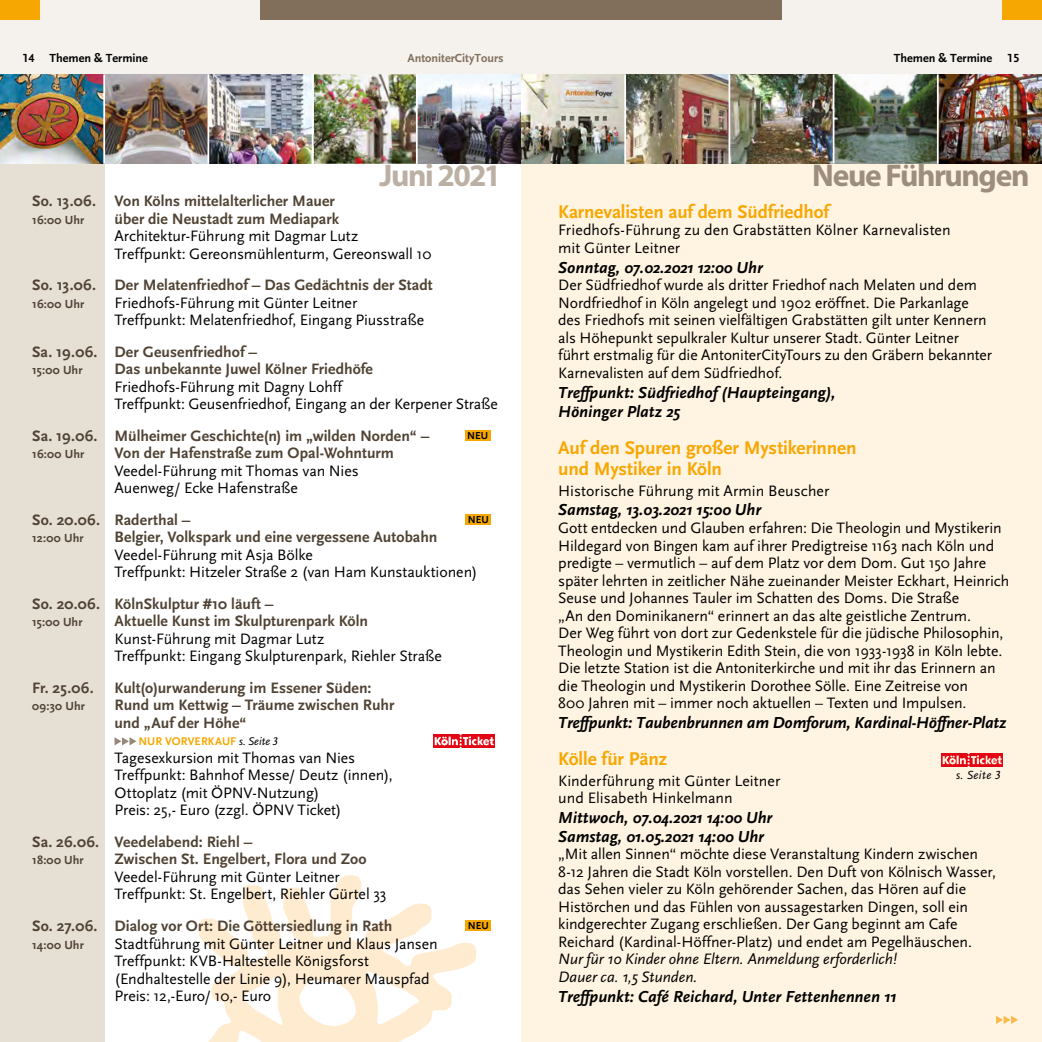
<style>
.page{position:relative;width:1042px;height:1042px;background:#fff}
.page>*{position:absolute;margin:0;border:0;box-sizing:border-box;transform-origin:0 0}
.t1{font:700 31.5px "Myriad";letter-spacing:-.045em;color:#9d8d7e}
.t2{font:700 31.5px "Myriad";letter-spacing:-.05em;color:#bcb0a5}
.t3{font:700 19.25px/21px "Scala Sans";letter-spacing:-.005em;color:#f7a702}
.t4{font:italic 700 16.62px/19.9px "Scala Sans";color:#000}
.t5{font:15.75px/17.5px "Scala Sans";letter-spacing:-.005em;color:#000}
.t6{font:700 15.75px/17.5px "Scala Sans";letter-spacing:.005em;color:#504334}
.t7{font:italic 15.75px/17.5px "Scala Sans";color:#000}
.t8{font:700 12.25px "Scala Sans";letter-spacing:.005em;color:#504334}
.t9{font:700 12.25px "Scala Sans";color:#000}
.t10{font:700 12.25px "Scala Sans";color:#816f5c}
.t11{font:italic 12.25px "Scala Sans";letter-spacing:.02em;color:#000}
.t12{font:700 11.55px "Scala Sans";letter-spacing:.01em;color:#f7a702}
.t13{font:700 10.5px "Scala Sans";color:#000}
.s1{font-family:"Scala Sans Figures"}
.s2{font-weight:400;font-style:italic;color:#000}
.s3{font-family:"Scala Sans Caps";font-weight:400;font-style:italic;color:#000}
.s4{font-family:"Scala Sans Caps"}
</style>
<div class="page">
<div style="left:521px;top:0;width:521px;height:1042px;background:#fff3e1"></div>
<img style="left:198px;top:875px;width:278px;height:167px">
<div style="left:0;top:164px;width:104px;height:878px;background:#e5dfd4"></div>
<div style="left:521px;top:0;width:521px;height:74px;background:#f5f2ee"></div>
<div style="left:0;top:0;width:521px;height:74px;background:#f5f2ee"></div>
<div style="left:0;top:0;width:40px;height:20px;background:#f7a702"></div>
<div style="left:1002px;top:0;width:40px;height:20px;background:#f7a702"></div>
<div style="left:260px;top:0;width:261px;height:20px;background:#816f5c"></div>
<div style="left:521px;top:0;width:260px;height:20px;background:#816f5c"></div>
<img style="left:418px;top:74px;width:624px;height:90px">
<img style="left:0;top:74px;width:416px;height:90px">
<hr style="left:103px;top:74px;width:2px;height:90px;background:#fff">
<hr style="left:207px;top:74px;width:2px;height:90px;background:#fff">
<hr style="left:312px;top:74px;width:1px;height:90px;background:#fff">
<hr style="left:624px;top:74px;width:2px;height:90px;background:#fff">
<hr style="left:728px;top:74px;width:2px;height:90px;background:#fff">
<hr style="left:833px;top:74px;width:1px;height:90px;background:#fff">
<hr style="left:937px;top:74px;width:1px;height:90px;background:#fff">
<div style="left:465px;top:430px;width:25px;height:11px;background:#f7a702"></div>
<div style="left:465px;top:514px;width:26px;height:11px;background:#f7a702"></div>
<svg style="left:114px;top:737px;width:22px;height:8px"></svg>
<img style="left:433px;top:734px;width:62px;height:13px">
<div style="left:465px;top:920px;width:26px;height:11px;background:#f7a702"></div>
<img style="left:941px;top:753px;width:62px;height:13px">
<svg style="left:996px;top:1016px;width:22px;height:8px"></svg>
<p class="t9" style="left:22px;top:51px;width:127px"><span class="s1">14</span> Themen &amp; Termine</p>
<p class="t10" style="left:407px;top:51px;width:98px">AntoniterCityTours</p>
<p class="t9" style="left:894px;top:51px;width:127px">Themen &amp; Termine <span class="s1">15</span></p>
<h1 class="t2" style="left:379px;top:159px;width:123px">Juni 2021</h1>
<p class="t6" style="left:32px;top:193px;width:304px">So. 13.06. Von Kölns mittelalterlicher Mauer</p>
<p class="t8" style="left:32px;top:213px;width:53px">16:00 Uhr</p>
<p class="t6" style="left:114px;top:210px;width:226px">über die Neustadt zum Mediapark</p>
<p class="t5" style="left:114px;top:228px;width:318px">Architektur-Führung mit Dagmar Lutz<br>Treffpunkt: Gereonsmühlenturm, Gereonswall 10</p>
<p class="t6" style="left:32px;top:277px;width:402px">So. 13.06. Der Melatenfriedhof – Das Gedächtnis der Stadt</p>
<p class="t8" style="left:32px;top:297px;width:53px">16:00 Uhr</p>
<p class="t5" style="left:114px;top:294px;width:311px">Friedhofs-Führung mit Günter Leitner<br>Treffpunkt: Melatenfriedhof, Eingang Piusstraße</p>
<p class="t6" style="left:32px;top:343px;width:226px">Sa. 19.06. Der Geusenfriedhof –</p>
<p class="t8" style="left:32px;top:364px;width:52px">15:00 Uhr</p>
<p class="t6" style="left:115px;top:361px;width:260px">Das unbekannte Juwel Kölner Friedhöfe</p>
<p class="t5" style="left:115px;top:378px;width:385px">Friedhofs-Führung mit Dagny Lohff<br>Treffpunkt: Geusenfriedhof, Eingang an der Kerpener Straße</p>
<p class="t6" style="left:32px;top:427px;width:399px">Sa. 19.06. Mülheimer Geschichte(n) im „wilden Norden“ –</p>
<p class="t13" style="left:467px;top:430px;width:22px">NEU</p>
<p class="t8" style="left:32px;top:448px;width:53px">16:00 Uhr</p>
<p class="t6" style="left:114px;top:445px;width:281px">Von der Hafenstraße zum Opal-Wohnturm</p>
<p class="t5" style="left:114px;top:462px;width:246px">Veedel-Führung mit Thomas van Nies<br>Auenweg/ Ecke Hafenstraße</p>
<p class="t6" style="left:32px;top:511px;width:160px">So. 20.06. Raderthal –</p>
<p class="t13" style="left:468px;top:514px;width:22px">NEU</p>
<p class="t8" style="left:32px;top:532px;width:53px">12:00 Uhr</p>
<p class="t6" style="left:114px;top:529px;width:324px">Belgier, Volkspark und eine vergessene Autobahn</p>
<p class="t5" style="left:114px;top:546px;width:364px">Veedel-Führung mit Asja Bölke<br>Treffpunkt: Hitzeler Straße 2 (van Ham Kunstauktionen)</p>
<p class="t6" style="left:32px;top:595px;width:243px">So. 20.06. KölnSkulptur #10 läuft –</p>
<p class="t8" style="left:32px;top:616px;width:52px">15:00 Uhr</p>
<p class="t6" style="left:115px;top:613px;width:255px">Aktuelle Kunst im Skulpturenpark Köln</p>
<p class="t5" style="left:115px;top:630px;width:329px">Kunst-Führung mit Dagmar Lutz<br>Treffpunkt: Eingang Skulpturenpark, Riehler Straße</p>
<p class="t6" style="left:32px;top:679px;width:63px">Fr. 25.06.</p>
<p class="t6" style="left:115px;top:679px;width:259px">Kult(o)urwanderung im Essener Süden:</p>
<p class="t8" style="left:32px;top:700px;width:54px">09:30 Uhr</p>
<p class="t6" style="left:115px;top:697px;width:281px">Rund um Kettwig – Träume zwischen Ruhr und „Auf der Höhe“</p>
<p class="t12" style="left:138px;top:735px;width:141px">NUR VORVERKAUF <span class="s2">s. Seite</span> <span class="s3">3</span></p>
<p class="t5" style="left:114px;top:749px;width:280px">Tagesexkursion mit Thomas van Nies Treffpunkt: Bahnhof Messe/ Deutz (innen), Ottoplatz (mit ÖPNV-Nutzung)<br>Preis: 25,- Euro (zzgl. ÖPNV Ticket)</p>
<p class="t6" style="left:32px;top:833px;width:222px">Sa. 26.06. Veedelabend: Riehl –</p>
<p class="t8" style="left:32px;top:854px;width:53px">18:00 Uhr</p>
<p class="t6" style="left:114px;top:851px;width:254px">Zwischen St. Engelbert, Flora und Zoo</p>
<p class="t5" style="left:114px;top:868px;width:274px">Veedel-Führung mit Günter Leitner<br>Treffpunkt: St. Engelbert, Riehler Gürtel 33</p>
<p class="t6" style="left:32px;top:917px;width:362px">So. 27.06. Dialog vor Ort: Die Göttersiedlung in Rath</p>
<p class="t13" style="left:468px;top:920px;width:22px">NEU</p>
<p class="t8" style="left:32px;top:938px;width:53px">14:00 Uhr</p>
<p class="t5" style="left:114px;top:935px;width:325px">Stadtführung mit Günter Leitner und Klaus Jansen Treffpunkt: KVB-Haltestelle Königsforst (Endhaltestelle der Linie 9), Heumarer Mauspfad Preis: 12,-Euro/ 10,- Euro</p>
<h1 class="t1" style="left:812px;top:159px;width:219px">Neue Führungen</h1>
<p class="t3" style="left:558px;top:201px;width:272px">Karnevalisten auf dem Südfriedhof</p>
<p class="t5" style="left:558px;top:221px;width:394px">Friedhofs-Führung zu den Grabstätten Kölner Karnevalisten mit Günter Leitner</p>
<p class="t4" style="left:558px;top:258px;width:206px">Sonntag, 07.02.2021 12:00 Uhr</p>
<p class="t5" style="left:558px;top:276px;width:435px">Der Südfriedhof wurde als dritter Friedhof nach Melaten und dem Nordfriedhof in Köln angelegt und 1902 eröffnet. Die Parkanlage des Friedhofs mit seinen vielfältigen Grabstätten gilt unter Kennern als Höhepunkt sepulkraler Kultur unserer Stadt. Günter Leitner führt erstmalig für die AntoniterCityTours zu den Gräbern bekannter Karnevalisten auf dem Südfriedhof.</p>
<p class="t4" style="left:558px;top:382px;width:279px">Treffpunkt: Südfriedhof (Haupteingang),<br>Höninger Platz 25</p>
<p class="t3" style="left:558px;top:438px;width:300px">Auf den Spuren großer Mystikerinnen und Mystiker in Köln</p>
<p class="t5" style="left:558px;top:483px;width:273px">Historische Führung mit Armin Beuscher</p>
<p class="t4" style="left:558px;top:500px;width:204px">Samstag, 13.03.2021 15:00 Uhr</p>
<p class="t5" style="left:558px;top:519px;width:452px">Gott entdecken und Glauben erfahren: Die Theologin und Mystikerin Hildegard von Bingen kam auf ihrer Predigtreise 1163 nach Köln und predigte – vermutlich – auf dem Platz vor dem Dom. Gut 150 Jahre später lehrten in zeitlicher Nähe zueinander Meister Eckhart, Heinrich Seuse und Johannes Tauler im Schatten des Doms. Die Straße<br>„An den Dominikanern“ erinnert an das alte geistliche Zentrum.<br>Der Weg führt von dort zur Gedenkstele für die jüdische Philosophin, Theologin und Mystikerin Edith Stein, die von 1933-1938 in Köln lebte.<br>Die letzte Station ist die Antoniterkirche und mit ihr das Erinnern an die Theologin und Mystikerin Dorothee Sölle. Eine Zeitreise von<br>800 Jahren mit – immer noch aktuellen – Texten und Impulsen.</p>
<p class="t4" style="left:558px;top:713px;width:450px">Treffpunkt: Taubenbrunnen am Domforum, Kardinal-Höffner-Platz</p>
<p class="t3" style="left:558px;top:748px;width:110px">Kölle für Pänz</p>
<p class="t5" style="left:558px;top:772px;width:224px">Kinderführung mit Günter Leitner</p>
<p class="t11" style="left:956px;top:768px;width:46px">s. Seite <span class="s4">3</span></p>
<p class="t5" style="left:558px;top:789px;width:176px">und Elisabeth Hinkelmann</p>
<p class="t4" style="left:558px;top:808px;width:216px;line-height:19.2px">Mittwoch, 07.04.2021 14:00 Uhr<br>Samstag, 01.05.2021 14:00 Uhr</p>
<p class="t5" style="left:558px;top:845px;width:439px">„Mit allen Sinnen“ möchte diese Veranstaltung Kindern zwischen 8-12 Jahren die Stadt Köln vorstellen. Den Duft von Kölnisch Wasser, das Sehen vieler zu Köln gehörender Sachen, das Hören auf die Histörchen und das Fühlen von aussagestarken Dingen, soll ein kindgerechter Zugang erschließen. Der Gang beginnt am Cafe Reichard (Kardinal-Höffner-Platz) und endet am Pegelhäuschen.</p>
<p class="t7" style="left:558px;top:950px;width:340px">Nur für 10 Kinder ohne Eltern. Anmeldung erforderlich!<br>Dauer ca. 1,5 Stunden.</p>
<p class="t4" style="left:558px;top:987px;width:339px">Treffpunkt: Café Reichard, Unter Fettenhennen 11</p>
</div>
